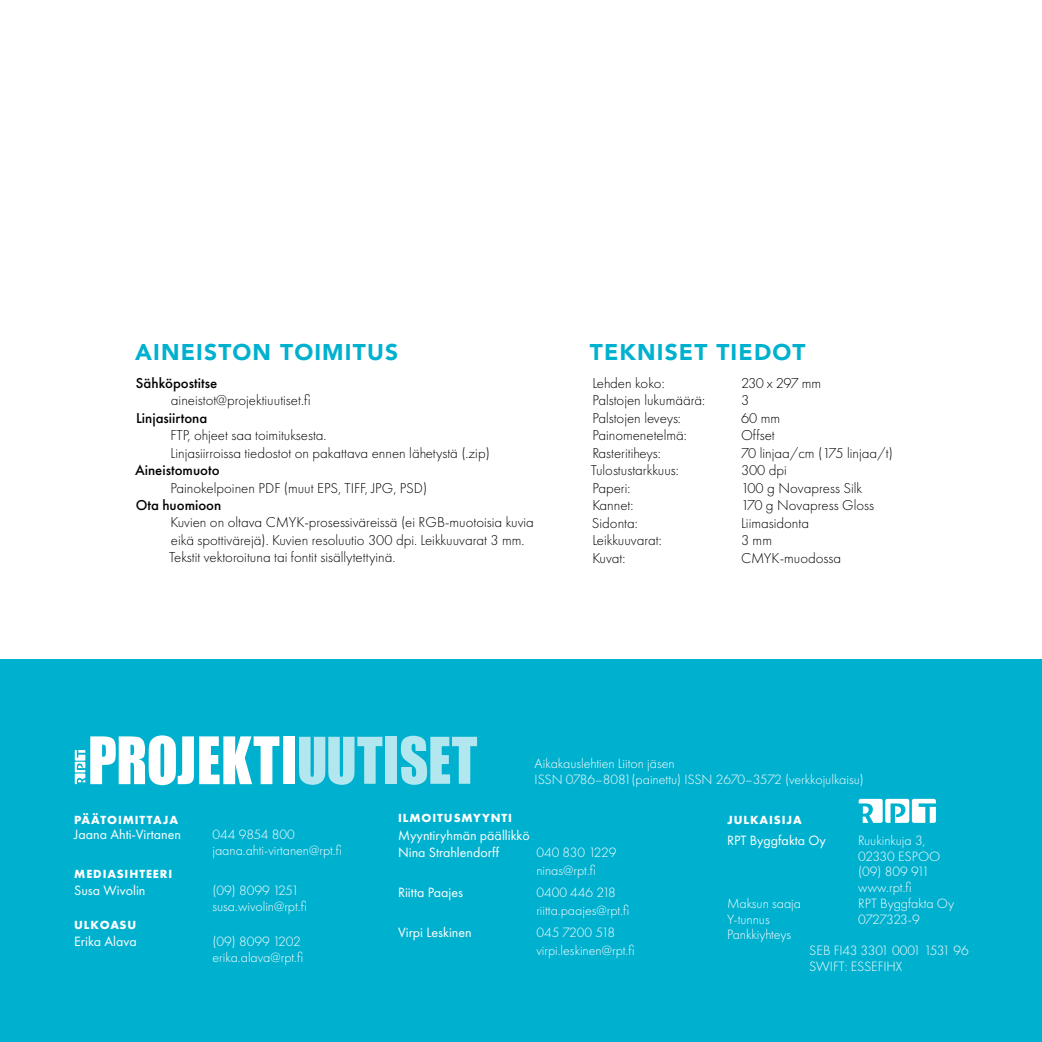
<style>
.page{position:relative;width:1042px;height:1042px;background:#fff}
.page>*{position:absolute;margin:0;border:0;box-sizing:border-box;transform-origin:0 0}
.t1{font:900 22.75px "Avenir";letter-spacing:.05em;color:#00b1cf}
.t2{font:300 14.88px/17.5px "Futura PT";color:#000}
.t3{font:500 14.88px "Futura PT";color:#000}
.t4{font:300 14px/15.8px "Futura PT";color:#fff}
.t5{font:14px/17.5px "Futura PT";color:#fff}
.t6{font:300 14px "Futura PT";letter-spacing:-.04em;color:#fff}
.t7{font:700 12.25px "Futura PT";letter-spacing:.075em;color:#fff}
</style>
<div class="page">
<div style="left:0;top:660px;width:1042px;height:382px;background:#00b1cf"></div>
<svg style="left:299px;top:737px;width:83px;height:48px"></svg>
<div style="left:386px;top:737px;width:11px;height:47px;background:#b2e7f0"></div>
<svg style="left:401px;top:736px;width:76px;height:49px"></svg>
<div style="left:283px;top:736px;width:12px;height:48px;background:#fff"></div>
<svg style="left:75px;top:735px;width:204px;height:50px"></svg>
<svg style="left:858px;top:799px;width:78px;height:24px"></svg>
<h1 class="t1" style="left:135px;top:333px;width:264px">AINEISTON TOIMITUS</h1>
<p class="t3" style="left:136px;top:374px;width:83px">Sähköpostitse</p>
<p class="t2" style="left:171px;top:391px;width:141px">aineistot@projektiuutiset.fi</p>
<p class="t3" style="left:136px;top:408px;width:73px">Linjasiirtona</p>
<p class="t2" style="left:170px;top:426px;width:321px">FTP, ohjeet saa toimituksesta.<br>Linjasiirroissa tiedostot on pakattava ennen lähetystä (.zip)</p>
<p class="t3" style="left:135px;top:461px;width:86px">Aineistomuoto</p>
<p class="t2" style="left:170px;top:479px;width:258px">Painokelpoinen PDF (muut EPS, TIFF, JPG, PSD)</p>
<p class="t3" style="left:136px;top:496px;width:87px">Ota huomioon</p>
<p class="t2" style="left:169px;top:514px;width:366px">Kuvien on oltava CMYK-prosessiväreissä (ei RGB-muotoisia kuvia eikä spottivärejä). Kuvien resoluutio 300 dpi. Leikkuuvarat 3 mm.<br>Tekstit vektoroituna tai fontit sisällytettyinä.</p>
<h1 class="t1" style="left:590px;top:333px;width:217px">TEKNISET TIEDOT</h1>
<p class="t2" style="left:592px;top:374px;width:74px">Lehden koko:</p>
<p class="t2" style="left:741px;top:374px;width:82px">230 x 297 mm</p>
<p class="t2" style="left:592px;top:391px;width:114px">Palstojen lukumäärä:</p>
<p class="t2" style="left:741px;top:391px;width:10px">3</p>
<p class="t2" style="left:592px;top:409px;width:90px">Palstojen leveys:</p>
<p class="t2" style="left:741px;top:409px;width:41px">60 mm</p>
<p class="t2" style="left:592px;top:426px;width:96px">Painomenetelmä:</p>
<p class="t2" style="left:741px;top:426px;width:35px">Offset</p>
<p class="t2" style="left:592px;top:444px;width:70px">Rasteritiheys:</p>
<p class="t2" style="left:741px;top:444px;width:153px">70 linjaa/cm (175 linjaa/t)</p>
<p class="t2" style="left:591px;top:461px;width:89px">Tulostustarkkuus:</p>
<p class="t2" style="left:741px;top:461px;width:48px">300 dpi</p>
<p class="t2" style="left:592px;top:479px;width:40px">Paperi:</p>
<p class="t2" style="left:741px;top:479px;width:123px">100 g Novapress Silk</p>
<p class="t2" style="left:592px;top:496px;width:43px">Kannet:</p>
<p class="t2" style="left:741px;top:496px;width:135px">170 g Novapress Gloss</p>
<p class="t2" style="left:592px;top:514px;width:47px">Sidonta:</p>
<p class="t2" style="left:741px;top:514px;width:70px">Liimasidonta</p>
<p class="t2" style="left:592px;top:531px;width:71px">Leikkuuvarat:</p>
<p class="t2" style="left:741px;top:531px;width:33px">3 mm</p>
<p class="t2" style="left:592px;top:549px;width:35px">Kuvat:</p>
<p class="t2" style="left:741px;top:549px;width:102px">CMYK-muodossa</p>
<p class="t7" style="left:74px;top:812px;width:105px">PÄÄTOIMITTAJA</p>
<p class="t5" style="left:74px;top:826px;width:108px">Jaana Ahti-Virtanen</p>
<p class="t4" style="left:212px;top:827px;width:131px">044 9854 800 jaana.ahti-virtanen@rpt.fi</p>
<p class="t7" style="left:74px;top:866px;width:100px">MEDIASIHTEERI</p>
<p class="t5" style="left:74px;top:882px;width:73px">Susa Wivolin</p>
<p class="t4" style="left:212px;top:883px;width:96px">(09) 8099 1251 susa.wivolin@rpt.fi</p>
<p class="t7" style="left:74px;top:917px;width:64px">ULKOASU</p>
<p class="t5" style="left:74px;top:932px;width:64px">Erika Alava</p>
<p class="t4" style="left:212px;top:933px;width:92px">(09) 8099 1202 erika.alava@rpt.fi</p>
<p class="t4" style="left:535px;top:756px;width:331px">Aikakauslehtien Liiton jäsen<br>ISSN 0786–8081(painettu) ISSN 2670–3572 (verkkojulkaisu)</p>
<p class="t7" style="left:398px;top:810px;width:116px">ILMOITUSMYYNTI</p>
<p class="t5" style="left:398px;top:826px;width:133px">Myyntiryhmän päällikkö<br>Nina Strahlendorff</p>
<p class="t4" style="left:536px;top:844px;width:82px;line-height:17.5px">040 830 1229 ninas@rpt.fi</p>
<p class="t5" style="left:398px;top:884px;width:67px">Riitta Paajes</p>
<p class="t4" style="left:536px;top:884px;width:94px;line-height:17.5px">0400 446 218 riitta.paajes@rpt.fi</p>
<p class="t5" style="left:398px;top:924px;width:75px">Virpi Leskinen</p>
<p class="t4" style="left:536px;top:924px;width:100px;line-height:17.5px">045 7200 518 virpi.leskinen@rpt.fi</p>
<p class="t7" style="left:727px;top:812px;width:76px">JULKAISIJA</p>
<p class="t5" style="left:727px;top:831px;width:101px">RPT Byggfakta Oy</p>
<p class="t4" style="left:858px;top:832px;width:84px">Ruukinkuja 3,<br>02330 ESPOO (09) 809 911 www.rpt.fi</p>
<p class="t4" style="left:727px;top:895px;width:76px">Maksun saaja</p>
<p class="t4" style="left:858px;top:895px;width:97px">RPT Byggfakta Oy</p>
<p class="t4" style="left:727px;top:911px;width:44px">Y-tunnus</p>
<p class="t6" style="left:858px;top:911px;width:63px">0727323-9</p>
<p class="t4" style="left:727px;top:927px;width:66px">Pankkiyhteys</p>
<p class="t4" style="left:809px;top:942px;width:161px">SEB FI43 3301 0001 1531 96<br>SWIFT: ESSEFIHX</p>
</div>
